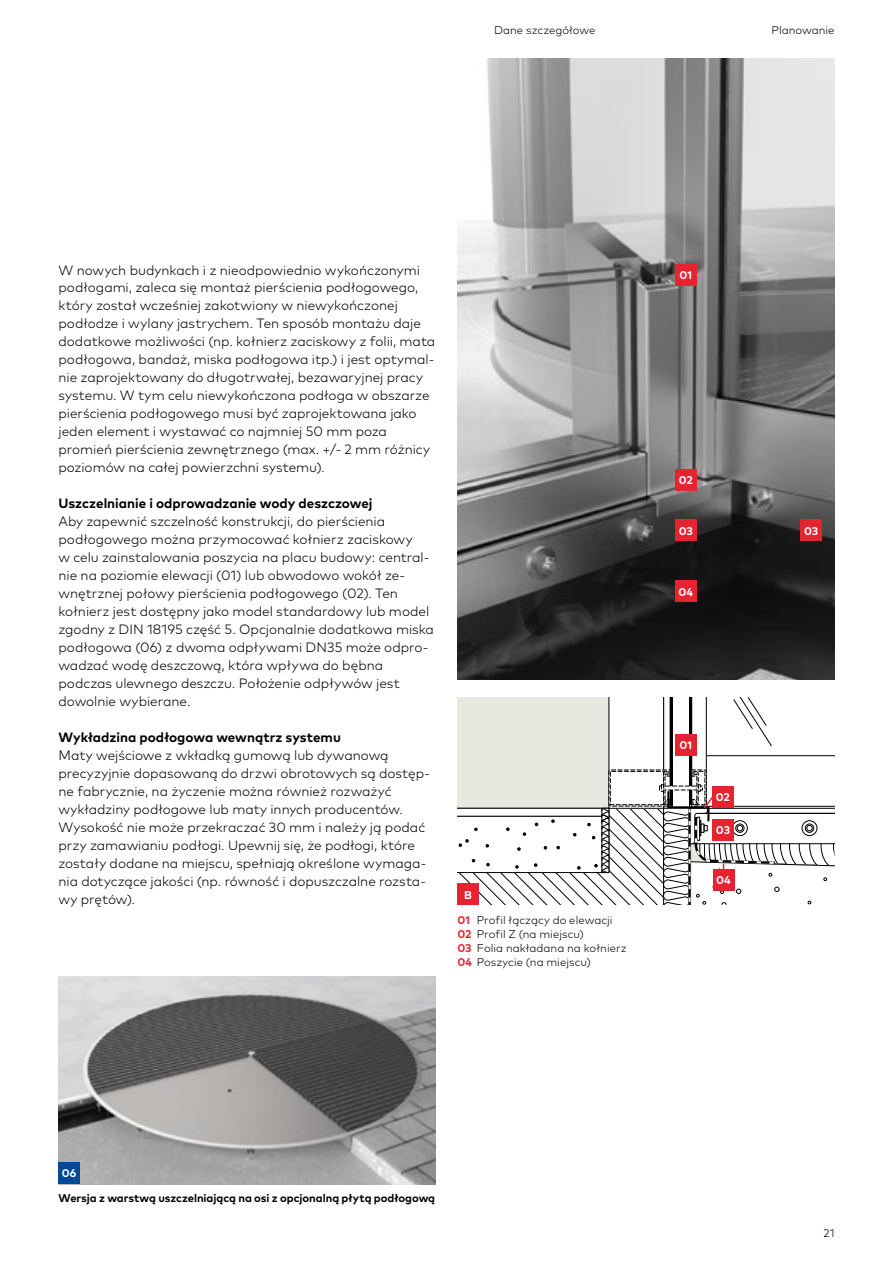
<style>
.page{position:relative;width:893px;height:1263px;background:#fff}
.page>*{position:absolute;margin:0;border:0;box-sizing:border-box;transform-origin:0 0}
.t1{font:300 13.5px/18px "Mark Pro";color:#000}
.t2{font:700 13.5px "Mark Pro";color:#000}
.t3{font:300 11.25px/14.2px "Mark Pro";color:#000}
.t4{font:700 11.25px "Mark Pro";color:#000}
.t5{font:700 11.25px "Mark Pro";letter-spacing:-.005em;color:#fff}
.s1{font-weight:700;color:#e62330}
</style>
<div class="page">
<img style="left:58px;top:976px;width:378px;height:208px">
<div style="left:58px;top:1162px;width:22px;height:21px;background:#004994"></div>
<img style="left:457px;top:58px;width:377px;height:621px">
<div style="left:675px;top:264px;width:21px;height:21px;background:#e62330"></div>
<div style="left:675px;top:469px;width:21px;height:21px;background:#e62330"></div>
<div style="left:675px;top:520px;width:21px;height:21px;background:#e62330"></div>
<div style="left:801px;top:520px;width:21px;height:21px;background:#e62330"></div>
<div style="left:675px;top:580px;width:21px;height:22px;background:#e62330"></div>
<svg style="left:457px;top:698px;width:377px;height:207px"></svg>
<div style="left:457px;top:883px;width:22px;height:22px;background:#e62330"></div>
<p class="t3" style="left:494px;top:22px;width:103px">Dane szczegółowe</p>
<p class="t3" style="left:772px;top:22px;width:64px">Planowanie</p>
<p class="t1" style="left:58px;top:260px;width:378px">W nowych budynkach i z nieodpowiednio wykończonymi podłogami, zaleca się montaż pierścienia podłogowego, który został wcześniej zakotwiony w niewykończonej podłodze i wylany jastrychem. Ten sposób montażu daje dodatkowe możliwości (np. kołnierz zaciskowy z folii, mata podłogowa, bandaż, miska podłogowa itp.) i jest optymal&shy;nie zaprojektowany do długotrwałej, bezawaryjnej pracy systemu. W tym celu niewykończona podłoga w obszarze pierścienia podłogowego musi być zaprojektowana jako jeden element i wystawać co najmniej 50 mm poza promień pierścienia zewnętrznego (max. +/- 2 mm różnicy poziomów na całej powierzchni systemu).</p>
<p class="t2" style="left:58px;top:493px;width:316px">Uszczelnianie i odprowadzanie wody deszczowej</p>
<p class="t1" style="left:58px;top:512px;width:377px">Aby zapewnić szczelność konstrukcji, do pierścienia podłogowego można przymocować kołnierz zaciskowy<br>w celu zainstalowania poszycia na placu budowy: central&shy;nie na poziomie elewacji (01) lub obwodowo wokół ze&shy;wnętrznej połowy pierścienia podłogowego (02). Ten kołnierz jest dostępny jako model standardowy lub model zgodny z DIN 18195 część 5. Opcjonalnie dodatkowa miska podłogowa (06) z dwoma odpływami DN35 może odpro&shy;wadzać wodę deszczową, która wpływa do bębna podczas ulewnego deszczu. Położenie odpływów jest dowolnie wybierane.</p>
<p class="t2" style="left:58px;top:727px;width:284px">Wykładzina podłogowa wewnątrz systemu</p>
<p class="t1" style="left:58px;top:746px;width:373px">Maty wejściowe z wkładką gumową lub dywanową precyzyjnie dopasowaną do drzwi obrotowych są dostęp&shy;ne fabrycznie, na życzenie można również rozważyć wykładziny podłogowe lub maty innych producentów.<br>Wysokość nie może przekraczać 30 mm i należy ją podać przy zamawianiu podłogi. Upewnij się, że podłogi, które zostały dodane na miejscu, spełniają określone wymaga&shy;nia dotyczące jakości (np. równość i dopuszczalne rozsta&shy;wy prętów).</p>
<p class="t5" style="left:464px;top:886px;width:9px">B</p>
<p class="t3" style="left:457px;top:911px;width:171px"><span class="s1">01</span> Profil łączący do elewacji<br><span class="s1">02</span> Profil Z (na miejscu)<br><span class="s1">03</span> Folia nakładana na kołnierz<br><span class="s1">04</span> Poszycie (na miejscu)</p>
<p class="t5" style="left:679px;top:266px;width:14px">01</p>
<p class="t5" style="left:679px;top:472px;width:16px">02</p>
<p class="t5" style="left:679px;top:522px;width:16px">03</p>
<p class="t5" style="left:804px;top:522px;width:16px">03</p>
<p class="t5" style="left:678px;top:583px;width:16px">04</p>
<p class="t5" style="left:679px;top:737px;width:14px">01</p>
<p class="t5" style="left:716px;top:788px;width:16px">02</p>
<p class="t5" style="left:716px;top:821px;width:16px">03</p>
<p class="t5" style="left:716px;top:872px;width:16px">04</p>
<p class="t5" style="left:62px;top:1165px;width:16px">06</p>
<p class="t4" style="left:58px;top:1189px;width:378px">Wersja z warstwą uszczelniającą na osi z opcjonalną płytą podłogową</p>
<p class="t3" style="left:824px;top:1225px;width:12px">21</p>
</div>
